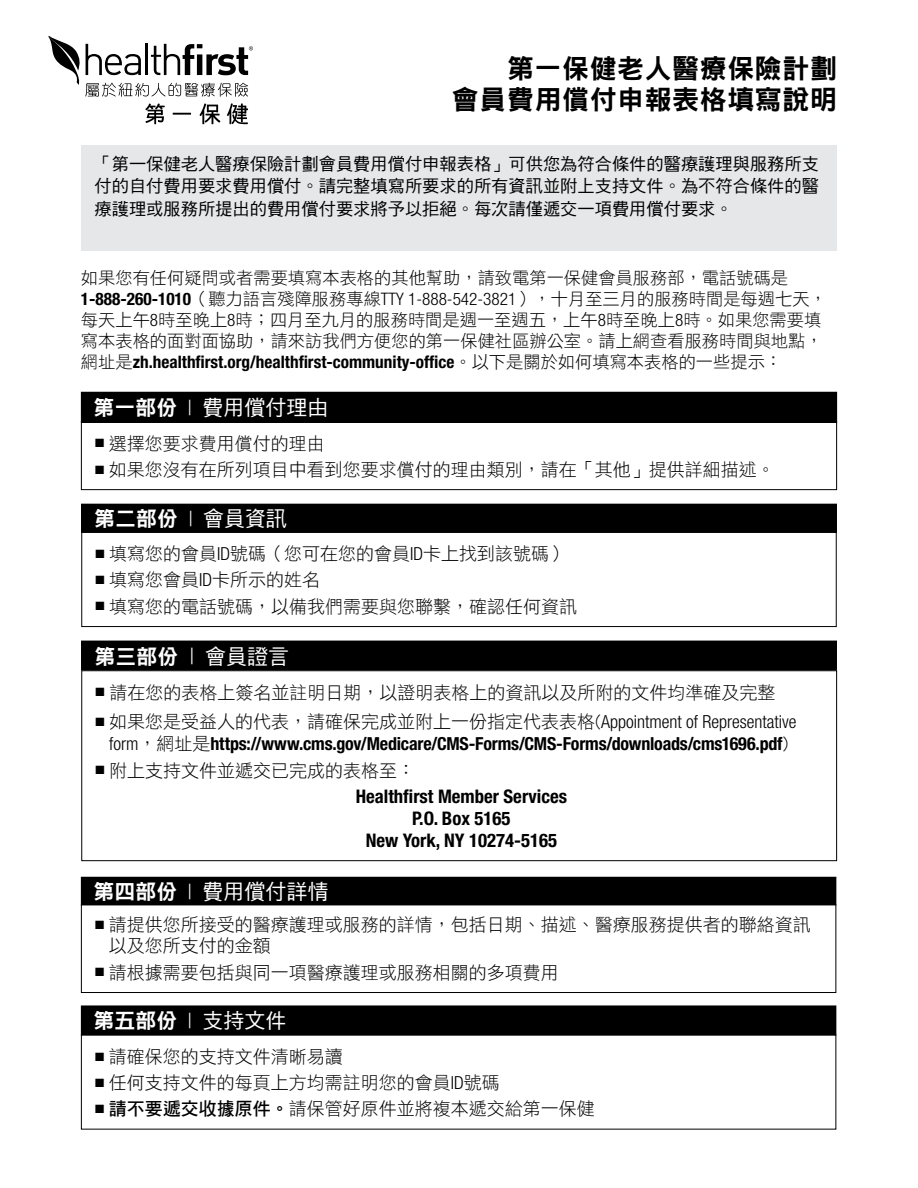
<style>
.page{position:relative;width:918px;height:1188px;background:#fff}
.page>*{position:absolute;margin:0;border:0;box-sizing:border-box;transform-origin:0 0}
.t1{font:27px/31.5px "DF Hei Std W9";letter-spacing:.02em;color:#000;text-align:right}
.t2{font:21px "DF Hei Std W9";color:#fff}
.t3{font:21px "DF Hei Std W5";color:#fff}
.t4{font:700 condensed 18.75px/21.8px "Helvetica Neue LT Std";color:#000;text-align:center}
.t5{font:18px/21px "DF Hei Std W3";color:#000}
.t6{font:700 condensed 18px/22.5px "Helvetica Neue LT Std";letter-spacing:-.01em;color:#000;text-align:center}
.t7{font:17.25px/21px "DF Hei Std W3";color:#000}
.t8{font:17.25px/22.5px "DF Hei Std W5";color:#000;text-align:justify}
.s1{font-family:"Helvetica Neue LT Std";font-weight:700;font-stretch:condensed}
.s2{font-family:"Helvetica Neue LT Std";font-weight:300;font-stretch:condensed}
.s3{font-family:"DF Hei Std W9"}
.s4{font-family:"DF Hei Std W5"}
.s5{font-family:"Helvetica Neue LT Std";font-weight:300;font-stretch:condensed;font-size:22.5px}
.s6{font-family:"DF Hei Std W3";font-weight:400;font-stretch:normal}
.s7{font-weight:300}
.s8{font-family:"DF Hei Std W7"}
</style>
<div class="page">
<svg style="left:48px;top:36px;width:205px;height:61px"></svg>
<svg style="left:145px;top:103px;width:20px;height:21px"></svg>
<svg style="left:173px;top:113px;width:18px;height:2px"></svg>
<svg style="left:200px;top:104px;width:20px;height:20px"></svg>
<svg style="left:227px;top:103px;width:21px;height:21px"></svg>
<div style="left:81px;top:532px;width:756px;height:95px;border:1px solid #000"></div>
<div style="left:82px;top:504px;width:754px;height:28px;background:#000"></div>
<div style="left:81px;top:504px;width:756px;height:29px;border:2px solid #000"></div>
<div style="left:81px;top:670px;width:756px;height:191px;border:1px solid #000"></div>
<div style="left:82px;top:641px;width:754px;height:29px;background:#000"></div>
<div style="left:81px;top:904px;width:755px;height:89px;border:1px solid #000"></div>
<div style="left:81px;top:877px;width:755px;height:28px;background:#000"></div>
<div style="left:81px;top:1006px;width:755px;height:29px;background:#000"></div>
<div style="left:81px;top:145px;width:756px;height:106px;background:#e6e7e8"></div>
<div style="left:81px;top:421px;width:756px;height:69px;border:1px solid #000"></div>
<div style="left:81px;top:392px;width:756px;height:30px;background:#000"></div>
<div style="left:81px;top:392px;width:756px;height:31px;border:1px solid #000"></div>
<h1 class="t1" style="left:452px;top:52px;width:387px">第一保健老人醫療保險計劃<br>會員費用償付申報表格填寫說明</h1>
<p class="t8" style="left:94px;top:152px;width:726px">「第一保健老人醫療保險計劃會員費用償付申報表格」可供您為符合條件的醫療護理與服務所支付的自付費用要求費用償付。請完整填寫所要求的所有資訊並附上支持文件。為不符合條件的醫療護理或服務所提出的費用償付要求將予以拒絕。每次請僅遞交一項費用償付要求。</p>
<p class="t7" style="left:81px;top:267px;width:747px">如果您有任何疑問或者需要填寫本表格的其他幫助，請致電第一保健會員服務部，電話號碼是<span class="s1">1-888-260-1010</span>（聽力語言殘障服務專線<span class="s2">TTY 1-888-542-3821</span>），十月至三月的服務時間是每週七天，每天上午<span class="s2">8</span>時至晚上<span class="s2">8</span>時；四月至九月的服務時間是週一至週五，上午<span class="s2">8</span>時至晚上<span class="s2">8</span>時。如果您需要填寫本表格的面對面協助，請來訪我們方便您的第一保健社區辦公室。請上網查看服務時間與地點，網址是<span class="s1">zh.healthfirst.org/healthfirst-community-office</span>。以下是關於如何填寫本表格的一些提示：</p>
<h2 class="t3" style="left:94px;top:396px;width:236px"><span class="s3">第一部份</span> <span class="s2">|</span> 費用償付理由</h2>
<p class="t5" style="left:95px;top:432px;width:231px">■ 選擇您要求費用償付的理由</p>
<p class="t5" style="left:95px;top:459px;width:681px">■ 如果您沒有在所列項目中看到您要求償付的理由類別，請在「其他」提供詳細描述。</p>
<h2 class="t2" style="left:94px;top:507px;width:194px">第二部份 <span class="s2">|</span> <span class="s4">會員資訊</span></h2>
<p class="t5" style="left:96px;top:543px;width:473px">■ 填寫您的會員<span class="s2">ID</span>號碼（您可在您的會員<span class="s2">ID</span>卡上找到該號碼）</p>
<p class="t5" style="left:96px;top:569px;width:226px">■ 填寫您會員<span class="s2">ID</span>卡所示的姓名</p>
<p class="t5" style="left:96px;top:595px;width:483px">■ 填寫您的電話號碼，以備我們需要與您聯繫，確認任何資訊</p>
<h2 class="t2" style="left:95px;top:645px;width:196px">第三部份 <span class="s5">|</span> <span class="s4">會員證言</span></h2>
<p class="t5" style="left:96px;top:681px;width:681px">■ 請在您的表格上簽名並註明日期，以證明表格上的資訊以及所附的文件均準確及完整</p>
<p class="t6" style="left:96px;top:710px;width:702px">■ <span class="s6">如果您是受益人的代表，請確保完成並附上一份指定代表表格(</span><span class="s7">Appointment of Representative form</span><span class="s6">，網址是</span>https://www.cms.gov/Medicare/CMS-Forms/CMS-Forms/downloads/cms1696.pdf<span class="s6">)</span></p>
<p class="t5" style="left:96px;top:759px;width:321px">■ 附上支持文件並遞交已完成的表格至：</p>
<p class="t4" style="left:356px;top:786px;width:213px">Healthfirst Member Services<br>P.O. Box 5165<br>New York, NY 10274-5165</p>
<h2 class="t3" style="left:94px;top:880px;width:236px"><span class="s3">第四部份</span> <span class="s2">|</span> 費用償付詳情</h2>
<p class="t5" style="left:109px;top:914px;width:704px;text-indent:-13px">■ 請提供您所接受的醫療護理或服務的詳情，包括日期、描述、醫療服務提供者的聯絡資訊以及您所支付的金額</p>
<p class="t5" style="left:95px;top:961px;width:465px">■ 請根據需要包括與同一項醫療護理或服務相關的多項費用</p>
<h2 class="t2" style="left:94px;top:1009px;width:194px">第五部份 <span class="s2">|</span> <span class="s4">支持文件</span></h2>
<p class="t5" style="left:95px;top:1046px;width:249px">■ 請確保您的支持文件清晰易讀</p>
<p class="t5" style="left:95px;top:1072px;width:406px">■ 任何支持文件的每頁上方均需註明您的會員<span class="s2">ID</span>號碼</p>
<p class="t5" style="left:95px;top:1098px;width:501px">■ <span class="s8">請不要遞交收據原件。</span>請保管好原件並將複本遞交給第一保健</p>
</div>
